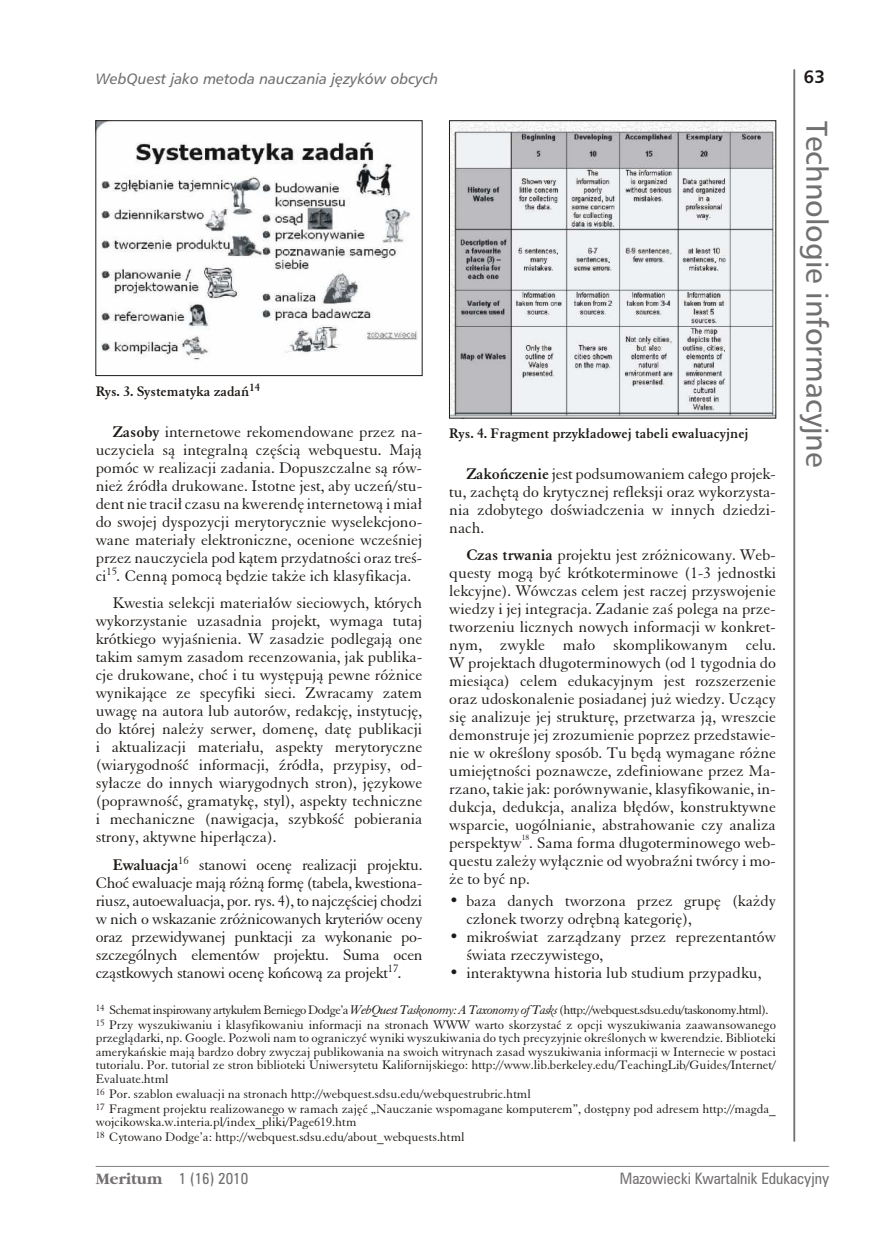
<style>
.page{position:relative;width:873px;height:1235px;background:#fff}
.page>*{position:absolute;margin:0;border:0;box-sizing:border-box;transform-origin:0 0}
.t1{font:30px "Humnst 777 EU";color:#737070}
.t2{font:700 18px "Humnst 777 EU";color:#1f1a17}
.t3{font:15.75px "Zurich Cn EU";color:#737070}
.t4{font:15px/18px "Elega Garmnd PL";color:#1f1a17;text-align:justify}
.t5{font:italic 15px "Humnst 777 EU";color:#737070}
.t6{font:700 13.5px "Elega Garmnd PL";color:#1f1a17}
.t7{font:12px/15px "Elega Garmnd PL";color:#1f1a17}
.t8{font:7.5px "Elega Garmnd PL";color:#1f1a17}
.s1{font-weight:700}
.s2{font-style:italic}
.s3{font-family:"Gatineau";font-weight:700;font-size:16.5px}
</style>
<div class="page">
<hr style="left:96px;top:1166px;width:733px;height:1px;background:#858282">
<hr style="left:794px;top:69px;width:1px;height:1072px;background:#737070">
<img style="left:98px;top:122px;width:319px;height:238px">
<div style="left:96px;top:120px;width:326px;height:256px;border:1px solid #1f1a17"></div>
<img style="left:451px;top:122px;width:323px;height:294px">
<div style="left:449px;top:120px;width:327px;height:298px;border:1px solid #1f1a17"></div>
<p class="t5" style="left:96px;top:69px;width:344px">We bQu est jako me to da na ucza nia jê zy ków ob cych</p>
<p class="t2" style="left:804px;top:65px;width:23px">63</p>
<h1 class="t1" style="left:836px;top:120px;width:348px;rotate:90deg">Technologie informacyjne</h1>
<p class="t6" style="left:96px;top:386px;width:166px">Rys. 3. Sy ste ma ty ka za dań<sup>14</sup></p>
<p class="t4" style="left:96px;top:424px;width:328px;text-indent:17px"><span class="s1">Za so by</span> in ter ne to we reko men do wa ne przez na - uczy cie la są in te gralną czę ścią we bqu e stu. Mają pomóc w re a li za cji za da nia. Dopu sz cza l ne są rów - nież źródła dru ko wa ne. Isto t ne jest, aby uczeń/stu - dent nie tra cił cza su na kwe ren dę in ter ne tową i miał do swo jej dys po zy cji mery to ry cz nie wyse le kcjo no&shy;wa ne ma te riały ele ktro ni cz ne, oce nio ne wcze ś niej przez na uczy cie la pod kątem przy da t no ści oraz treś&shy;ci<sup>15</sup><span class="s2">.</span> Cenną po mocą bę dzie ta k że ich kla sy fi ka cja.</p>
<p class="t4" style="left:96px;top:595px;width:328px;text-indent:17px">Kwe stia se le kcji ma te riałów sie cio wych, któ rych wy ko rzy sta nie uza sad nia pro jekt, wy ma ga tu taj kró t kie go wy ja ś nie nia. W za sa dzie pod le gają one ta kim sa mym za sa dom re cen zo wa nia, jak pu b li ka - cje dru ko wa ne, choć i tu wy stę pują pe w ne ró ż ni ce wy ni kające ze spe cy fi ki sie ci. Zwra ca my za tem uwa gę na au to ra lub au to rów, re da kcję, in sty tu cję, do któ rej na le ży se r wer, do me nę, datę pu b li ka cji i aktu a li za cji ma te riału, aspe kty mery to ry cz ne (wia ry god ność in fo r ma cji, źródła, przy pi sy, od - syłacze do in nych wia ry god nych stron), ję zy ko we (po pra wność, gra ma ty kę, styl), aspe kty te ch ni cz ne i me cha ni cz ne (na wi ga cja, szy b kość po bie ra nia strony, aktywne hiperłącza).</p>
<p class="t4" style="left:96px;top:857px;width:329px;text-indent:17px"><span class="s1">Ewa lu a cja</span><sup>16</sup> sta no wi oce nę re a li za cji pro je ktu.<br>Choć ewa lu a cje mają różną fo r mę (ta be la, kwe stio na - riusz, auto ewa lu a cja, por. rys. 4), to naj czę ściej cho dzi w nich o wska za nie zróż ni co wa nych kry te riów oce ny oraz prze wi dy wa nej pun kta cji za wy ko na nie po - szcze gó l nych ele men tów pro je ktu. Suma ocen cząstko wych sta no wi oce nę ko ń cową za pro jekt<sup>17</sup><span class="s2">.</span></p>
<p class="t6" style="left:449px;top:428px;width:301px">Rys. 4. Fra g ment przykłado wej ta be li ewa lua cy j nej</p>
<p class="t4" style="left:449px;top:466px;width:328px;text-indent:17px"><span class="s1">Za ko ń cze nie</span> jest pod su mo wa niem całego pro jek - tu, za chętą do kry ty cz nej re fle ksji oraz wy ko rzy sta&shy;nia zdo by te go do świa d cze nia w in nych dzie dzi - nach.</p>
<p class="t4" style="left:449px;top:547px;width:328px;text-indent:17px"><span class="s1">Czas trwa nia</span> pro je ktu jest zróż ni co wa ny. We b - qu e sty mogą być krót kote rmi no we (1-3 jed no stki le kcy j ne). Wów czas ce lem jest ra czej przy swo je nie wie dzy i jej in te gra cja. Za da nie zaś po le ga na prze - two rze niu li cz nych no wych in fo r ma cji w kon kre t - nym, zwy kle mało skom pli ko wa nym celu.<br>W pro je ktach długo ter mi no wych (od 1 tygo dnia do mie siąca) ce lem edu ka cy j nym jest roz sze rze nie oraz udo sko na le nie po sia da nej już wie dzy. Uczący się ana li zu je jej stru ktu rę, prze twa rza ją, wre sz cie de mon stru je jej zro zu mie nie po przez przed sta wie - nie w okre ślo ny spo sób. Tu będą wy ma ga ne ró ż ne umie ję t no ści po zna w cze, zde fi nio wa ne przez Ma - rza no, ta kie jak: po rów ny wa nie, kla syfi ko wa nie, in - du k cja, de du k cja, ana li za błędów, kon stru kty w ne wspa r cie, uo gó l nia nie, abs tra ho wa nie czy ana li za per spe ktyw</p>
<p class="t8" style="left:522px;top:834px;width:9px">18</p>
<p class="t4" style="left:449px;top:835px;width:328px;text-indent:80px">. Sama fo r ma długo ter mino we go we b - qu e stu za le ży wyłącz nie od wy ob ra ź ni twó r cy i mo - że to być np.</p>
<p class="t4" style="left:466px;top:893px;width:311px;text-indent:-17px">• baza da nych two rzo na przez gru pę (ka ż dy członek two rzy od rębną ka te go rię),</p>
<p class="t4" style="left:466px;top:929px;width:311px;text-indent:-17px">• mi kro świat zarządza ny przez re pre zen tan tów świa ta rze czy wi ste go,</p>
<p class="t4" style="left:449px;top:965px;width:314px">• in ter akty w na hi sto ria lub stu dium przy pa d ku,</p>
<p class="t7" style="left:96px;top:1003px;width:682px"><sup>14</sup> Schemat inspirowany artykułem Berniego Dodge’a <span class="s2">WebQuest Taskonomy: A Taxonomy of Tasks</span> (http://webquest.sdsu.edu/taskonomy.html).<br><sup>15</sup> Przy wyszukiwaniu i klasyfikowaniu informacji na stronach WWW warto skorzystać z opcji wyszukiwania zaawansowanego</p>
<p class="t7" style="left:96px;top:1032px;width:682px;line-height:13.5px;text-align:justify">przeglądarki, np. Google. Pozwoli nam to ograniczyć wyniki wyszukiwania do tych precyzyjnie określonych w kwerendzie. Biblioteki amerykańskie mają bardzo dobry zwyczaj publikowania na swoich witrynach zasad wyszukiwania informacji w Internecie w postaci tutorialu. Por. tutorial ze stron biblioteki Uniwersytetu Kalifornijskiego: http://www.lib.berkeley.edu/TeachingLib/Guides/Internet/ Evaluate.html</p>
<p class="t7" style="left:96px;top:1087px;width:682px"><sup>16</sup> Por. sza b lon ewa lu a cji na stro nach http://we bqu est.sdsu.edu/we bqu e stru bric.html<br><sup>17</sup> Fragment projektu realizowanego w ramach zajęć „Nauczanie wspomagane komputerem”, dostępny pod adresem http://magda_</p>
<p class="t7" style="left:96px;top:1116px;width:371px">wojcikowska.w.interia.pl/index_pliki/Page619.htm<br><sup>18</sup> Cytowano Dodge’a: http://webquest.sdsu.edu/about_webquests.html</p>
<p class="t3" style="left:96px;top:1168px;width:154px"><span class="s3">Meritum</span> 1 (16) 2010</p>
<p class="t3" style="left:620px;top:1168px;width:211px">Mazowiecki Kwartalnik Edukacyjny</p>
</div>
